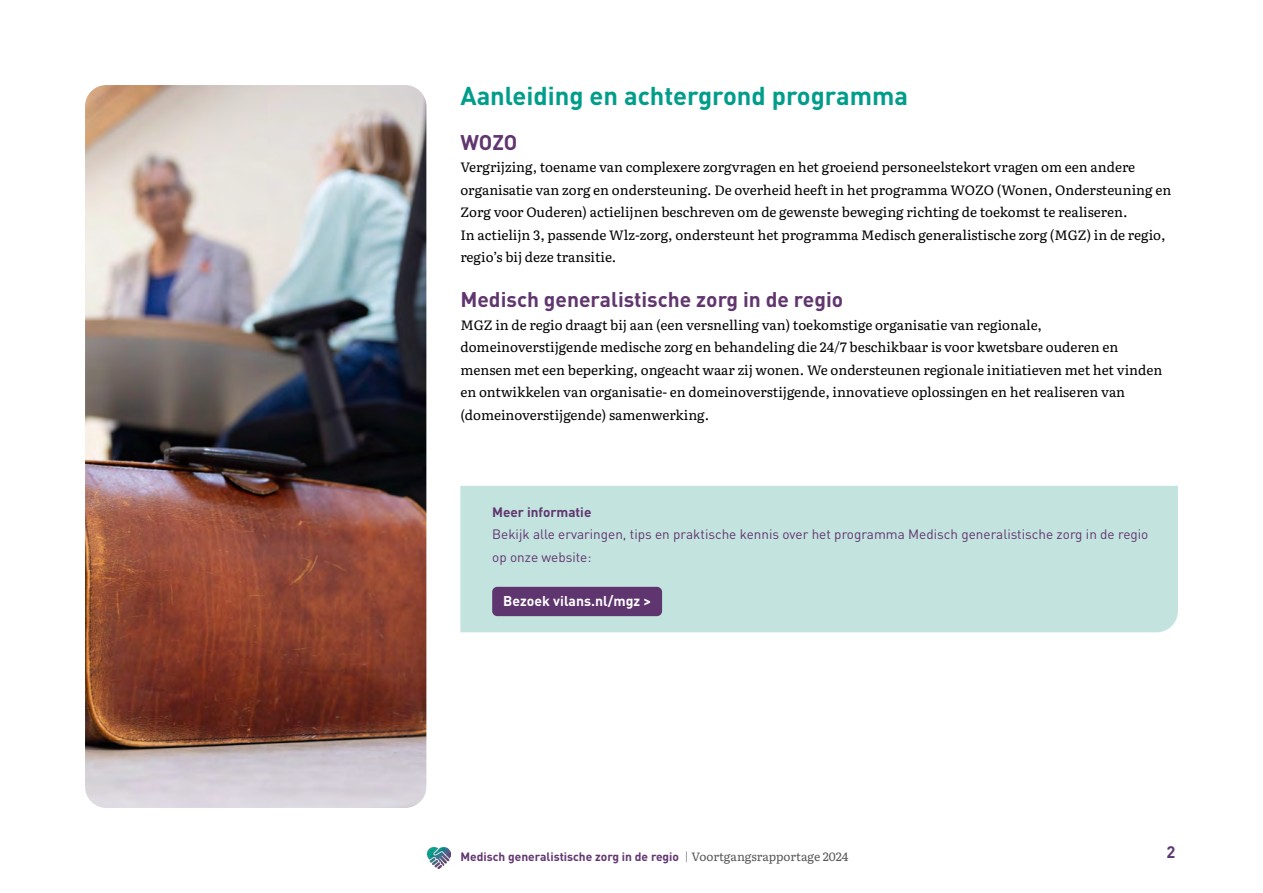
<style>
.page{position:relative;width:1263px;height:893px;background:#fff}
.page>*{position:absolute;margin:0;border:0;box-sizing:border-box;transform-origin:0 0}
.t1{font:700 25.5px "DIN Pro";color:#009d8b}
.t2{font:700 21px "DIN Pro";color:#61366e}
.t3{font:700 16.5px "DIN Pro";color:#613670}
.t4{font:700 14.1px "DIN Pro";color:#fff}
.t5{font:13.5px/22.5px "Literata";color:#000}
.t6{font:13.5px/22.5px "DIN Pro";color:#613670}
.t7{font:700 13.5px "DIN Pro";color:#613670}
.t8{font:700 12px "DIN Pro";color:#613670}
.s1{font-weight:300;color:#575756}
.s2{font-family:"Literata";font-weight:400;color:#575756}
</style>
<div class="page">
<img style="left:428px;top:847px;width:22px;height:21px">
<div style="left:460px;top:486px;width:718px;height:146px;background:#c3e3de"></div>
<div style="left:492px;top:587px;width:170px;height:29px;background:#5e356f;border-radius:5px"></div>
<img style="left:85px;top:85px;width:341px;height:723px">
<p class="t1" style="left:460px;top:78px;width:449px">Aanleiding en achtergrond programma</p>
<p class="t2" style="left:460px;top:128px;width:58px">WOZO</p>
<p class="t5" style="left:460px;top:155px;width:712px">Vergrijzing, toename van complexere zorgvragen en het groeiend personeelstekort vragen om een andere organisatie van zorg en ondersteuning. De overheid heeft in het programma WOZO (Wonen, Ondersteuning en<br>Zorg voor Ouderen) actielijnen beschreven om de gewenste beweging richting de toekomst te realiseren.</p>
<p class="t5" style="left:460px;top:222px;width:706px">In actielijn 3, passende Wlz-zorg, ondersteunt het programma Medisch generalistische zorg (MGZ) in de regio, regio’s bij deze transitie.</p>
<p class="t2" style="left:460px;top:285px;width:384px">Medisch generalistische zorg in de regio</p>
<p class="t5" style="left:460px;top:312px;width:703px">MGZ in de regio draagt bij aan (een versnelling van) toekomstige organisatie van regionale, domeinoverstijgende medische zorg en behandeling die 24/7 beschikbaar is voor kwetsbare ouderen en mensen met een beperking, ongeacht waar zij wonen. We ondersteunen regionale initiatieven met het vinden en ontwikkelen van organisatie- en domeinoverstijgende, innovatieve oplossingen en het realiseren van (domeinoverstijgende) samenwerking.</p>
<p class="t7" style="left:492px;top:502px;width:101px">Meer informatie</p>
<p class="t6" style="left:492px;top:522px;width:658px">Bekijk alle ervaringen, tips en praktische kennis over het programma Medisch generalistische zorg in de regio op onze website:</p>
<p class="t4" style="left:503px;top:592px;width:149px">Bezoek vilans.nl/mgz &gt;</p>
<p class="t8" style="left:460px;top:848px;width:389px">Medisch generalistische zorg in de regio <span class="s1">|</span> <span class="s2">Voortgangsrapportage 2024</span></p>
<p class="t3" style="left:1166px;top:841px;width:10px">2</p>
</div>
